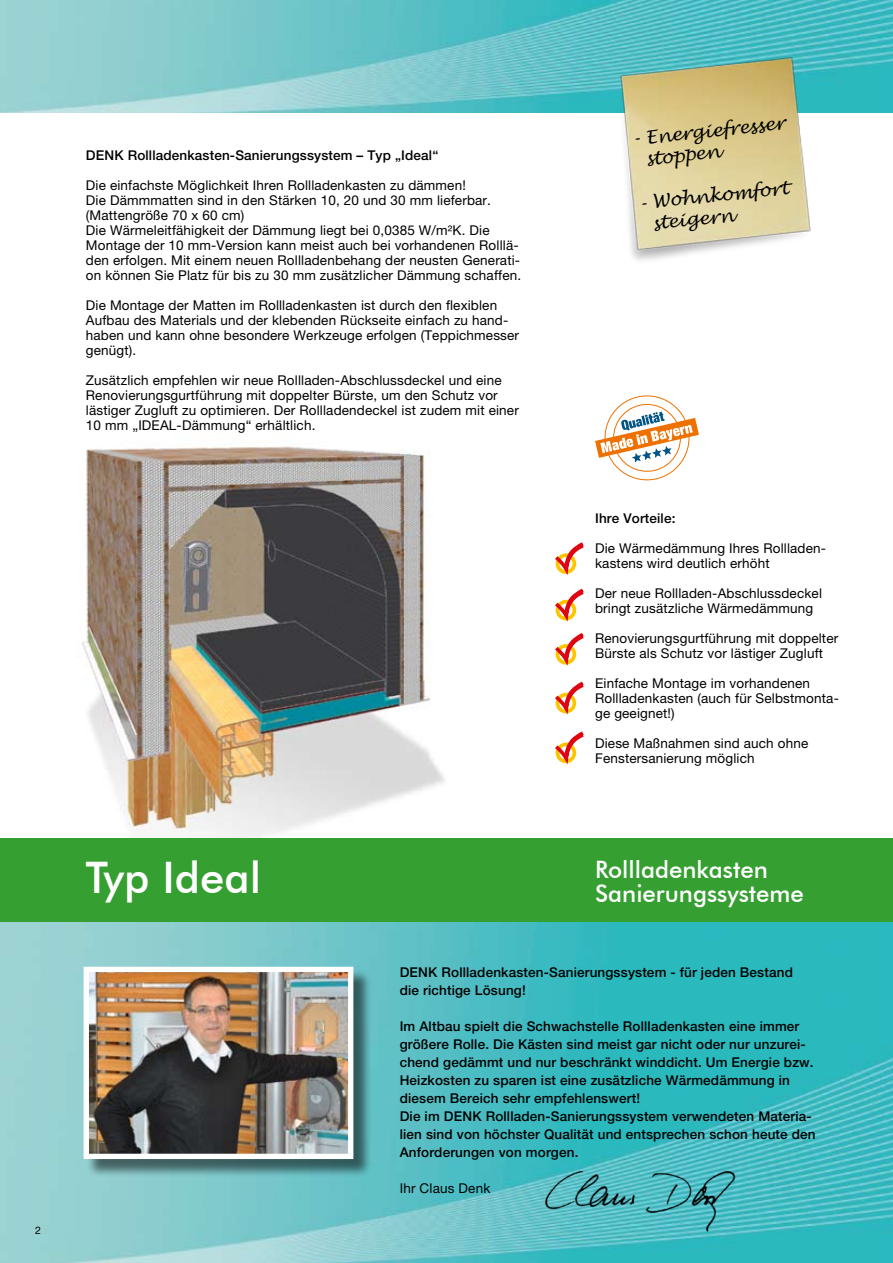
<style>
.page{position:relative;width:893px;height:1263px;background:#fff}
.page>*{position:absolute;margin:0;border:0;box-sizing:border-box;transform-origin:0 0}
.t1{font:500 43.5px "Futura BT";color:#fff}
.t2{font:500 24px "Futura BT";color:#fff}
.t3{font:18px/21.6px "Lucida Handwrit";color:#000}
.t4{font:13.5px/15px "Helvetica Neue";letter-spacing:.01em;color:#000}
.t5{font:500 13.5px/18px "Helvetica Neue";letter-spacing:.01em;color:#000}
.t6{font:10.5px "Helvetica Neue";color:#000}
</style>
<div class="page">
<img style="left:82px;top:446px;width:363px;height:392px">
<div style="left:0;top:838px;width:893px;height:85px;background:#359f31"></div>
<img style="left:0;top:923px;width:893px;height:340px">
<img style="left:0;top:0;width:893px;height:113px">
<div style="left:86px;top:969px;width:286px;height:208px;background:#000;opacity:.53"></div>
<img style="left:90px;top:973px;width:257px;height:180px">
<div style="left:84px;top:967px;width:269px;height:192px;border:5px solid #fff"></div>
<svg style="left:555px;top:542px;width:29px;height:124px"></svg>
<svg style="left:555px;top:681px;width:29px;height:34px"></svg>
<svg style="left:555px;top:731px;width:29px;height:33px"></svg>
<img style="left:540px;top:1162px;width:199px;height:75px">
<svg style="left:595px;top:395px;width:104px;height:86px"></svg>
<img style="left:617px;top:55px;width:195px;height:206px">
<p class="t6" style="left:35px;top:1224px;width:7px">2</p>
<p class="t5" style="left:86px;top:146px;width:354px">DENK Rollladenkasten-Sanierungssystem – Typ „Ideal“</p>
<p class="t4" style="left:86px;top:177px;width:437px">Die einfachste Möglichkeit Ihren Rollladenkasten zu dämmen!<br>Die Dämmmatten sind in den Stärken 10, 20 und 30 mm lieferbar. (Mattengröße 70 x 60 cm)<br>Die Wärmeleitfähigkeit der Dämmung liegt bei 0,0385 W/m²K. Die Montage der 10 mm-Version kann meist auch bei vorhandenen Rolllä&shy;den erfolgen. Mit einem neuen Rollladenbehang der neusten Generati&shy;on können Sie Platz für bis zu 30 mm zusätzlicher Dämmung schaffen.</p>
<p class="t4" style="left:86px;top:297px;width:435px">Die Montage der Matten im Rollladenkasten ist durch den flexiblen Aufbau des Materials und der klebenden Rückseite einfach zu hand&shy;haben und kann ohne besondere Werkzeuge erfolgen (Teppichmesser genügt).</p>
<p class="t4" style="left:86px;top:372px;width:434px">Zusätzlich empfehlen wir neue Rollladen-Abschlussdeckel und eine Renovierungsgurtführung mit doppelter Bürste, um den Schutz vor lästiger Zugluft zu optimieren. Der Rollladendeckel ist zudem mit einer 10 mm „IDEAL-Dämmung“ erhältlich.</p>
<h1 class="t1" style="left:86px;top:851px;width:177px">Typ Ideal</h1>
<h3 class="t3" style="left:642px;top:128px;width:144px;text-indent:-12px;rotate:-6deg">- Energiefresser stoppen</h3>
<h3 class="t3" style="left:649px;top:192px;width:140px;text-indent:-12px;rotate:-6deg">- Wohnkomfort steigern</h3>
<p class="t5" style="left:595px;top:509px;width:82px">Ihre Vorteile:</p>
<p class="t4" style="left:595px;top:540px;width:232px">Die Wärmedämmung Ihres Rollladen&shy;kastens wird deutlich erhöht</p>
<p class="t4" style="left:595px;top:585px;width:228px">Der neue Rollladen-Abschlussdeckel bringt zusätzliche Wärmedämmung</p>
<p class="t4" style="left:595px;top:630px;width:245px">Renovierungsgurtführung mit doppelter<br>Bürste als Schutz vor lästiger Zugluft</p>
<p class="t4" style="left:595px;top:675px;width:245px">Einfache Montage im vorhandenen<br>Rollladenkasten (auch für Selbstmonta&shy;ge geeignet!)</p>
<p class="t4" style="left:595px;top:735px;width:215px">Diese Maßnahmen sind auch ohne<br>Fenstersanierung möglich</p>
<h2 class="t2" style="left:595px;top:855px;width:174px">Rollladenkasten</h2>
<h2 class="t2" style="left:595px;top:879px;width:210px">Sanierungssysteme</h2>
<p class="t5" style="left:400px;top:963px;width:395px">DENK Rollladenkasten-Sanierungssystem - für jeden Bestand die richtige Lösung!</p>
<p class="t5" style="left:400px;top:1017px;width:417px">Im Altbau spielt die Schwachstelle Rollladenkasten eine immer größere Rolle. Die Kästen sind meist gar nicht oder nur unzurei&shy;chend gedämmt und nur beschränkt winddicht. Um Energie bzw.<br>Heizkosten zu sparen ist eine zusätzliche Wärmedämmung in diesem Bereich sehr empfehlenswert!<br>Die im DENK Rollladen-Sanierungssystem verwendeten Materia&shy;lien sind von höchster Qualität und entsprechen schon heute den Anforderungen von morgen.</p>
<p class="t4" style="left:400px;top:1181px;width:92px">Ihr Claus Denk</p>
</div>
